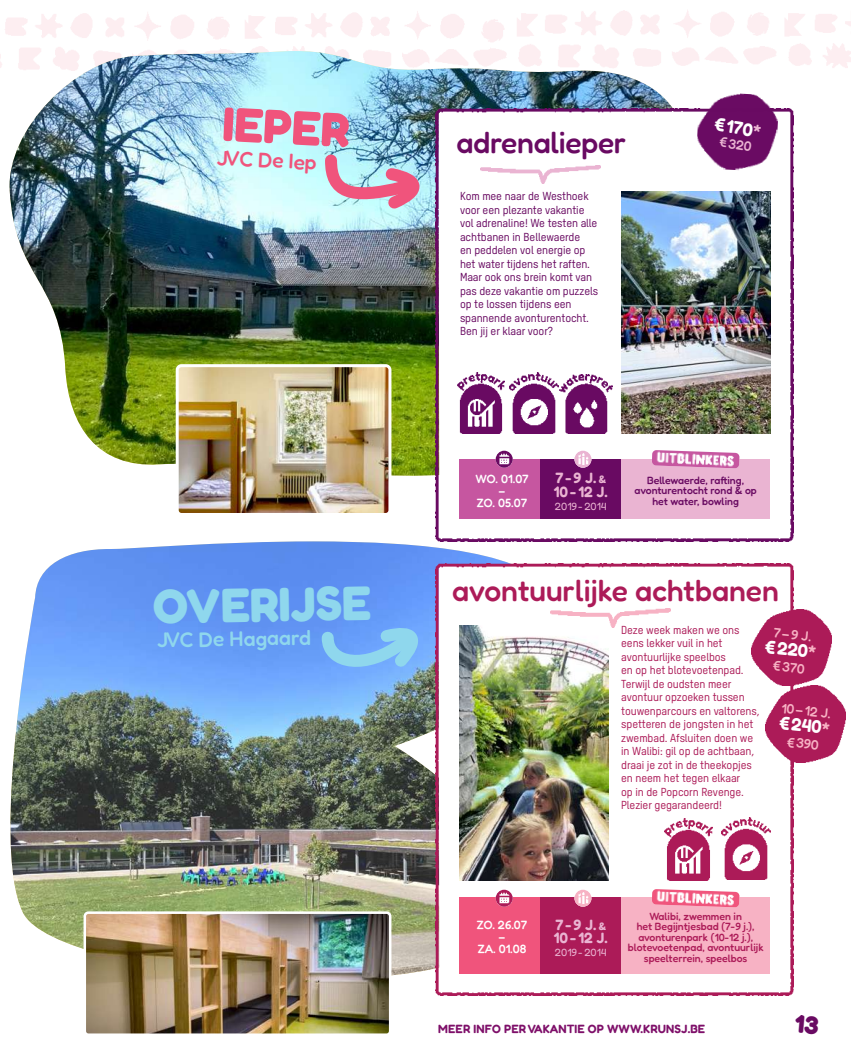
<style>
.page{position:relative;width:851px;height:1063px;background:#fff}
.page>*{position:absolute;margin:0;border:0;box-sizing:border-box;transform-origin:0 0}
.t1{font:300 48px "Fredoka";color:#8fd7ed}
.t2{font:300 48px "Fredoka";color:#f0547c}
.t3{font:300 30px "Fredoka";color:#ac1b58}
.t4{font:300 30px "Fredoka";letter-spacing:-.01em;color:#690a62}
.t5{font:300 21px "Fredoka";color:#8fd7ed}
.t6{font:300 21px "Fredoka";color:#f0547c}
.t7{font:300 18px "Fredoka";color:#fff}
.t8{font:300 15px/13.5px "Fredoka";color:#eab4d2}
.t9{font:300 13.5px "Fredoka";color:#f7b2c4}
.t10{font:300 13.5px "Fredoka";color:#eab4d2}
.t11{font:300 12px/12px "Fredoka";color:#fff;text-align:center}
.t12{font:300 12px "Fredoka";letter-spacing:.01em;color:#7e0f69}
.t13{font:11.25px/13.5px "T Star Pro Medium";letter-spacing:-.01em;color:#ac1b58}
.t14{font:11.25px/13.5px "T Star Pro Medium";letter-spacing:-.01em;color:#690a62}
.t15{font:300 10.5px/10.5px "Fredoka";color:#ac1b58;text-align:center}
.t16{font:300 10.5px/10.5px "Fredoka";color:#690a62;text-align:center}
.t17{font:300 10.5px "Fredoka";color:#eab4d2}
.s1{color:#eab4d2}
.s2{font-size:10.5px}
.s3{color:#f7b2c4}
</style>
<div class="page">
<img style="left:9px;top:51px;width:671px;height:426px">
<img style="left:10px;top:541px;width:549px;height:444px">
<img style="left:436px;top:564px;width:357px;height:432px">
<img style="left:436px;top:109px;width:357px;height:432px">
<svg style="left:315px;top:608px;width:118px;height:73px;background:#73adf4"></svg>
<svg style="left:319px;top:149px;width:102px;height:69px;background:#c0bece"></svg>
<img style="left:180px;top:368px;width:207px;height:144px">
<div style="left:176px;top:364px;width:215px;height:152px;border:3px solid #fff;border-radius:4px"></div>
<img style="left:87px;top:915px;width:300px;height:117px">
<div style="left:83px;top:911px;width:308px;height:125px;border:3px solid #fff;border-radius:4px"></div>
<img style="left:621px;top:191px;width:149px;height:243px">
<img style="left:459px;top:625px;width:149px;height:255px">
<div style="left:459px;top:459px;width:81px;height:60px;background:#c656a0"></div>
<div style="left:540px;top:459px;width:81px;height:60px;background:#690a62"></div>
<div style="left:621px;top:459px;width:149px;height:60px;background:#eab4d2"></div>
<img style="left:495px;top:451px;width:17px;height:17px;border-radius:9px">
<img style="left:651px;top:450px;width:88px;height:18px">
<img style="left:574px;top:451px;width:17px;height:17px;border-radius:9px">
<img style="left:480px;top:165px;width:120px;height:19px">
<img style="left:695px;top:93px;width:84px;height:79px">
<img style="left:509px;top:372px;width:49px;height:62px">
<img style="left:457px;top:372px;width:47px;height:62px">
<img style="left:664px;top:819px;width:48px;height:61px">
<img style="left:559px;top:374px;width:53px;height:60px">
<div style="left:459px;top:897px;width:81px;height:77px;background:#f0547c"></div>
<div style="left:540px;top:897px;width:81px;height:77px;background:#ac1b58"></div>
<div style="left:621px;top:897px;width:149px;height:77px;background:#f7b2c4"></div>
<img style="left:495px;top:890px;width:17px;height:17px;border-radius:9px">
<img style="left:651px;top:889px;width:88px;height:18px">
<img style="left:574px;top:890px;width:17px;height:17px;border-radius:9px">
<img style="left:550px;top:609px;width:120px;height:18px">
<img style="left:751px;top:609px;width:80px;height:77px">
<img style="left:765px;top:686px;width:79px;height:76px">
<img style="left:721px;top:818px;width:49px;height:61px">
<h1 class="t2" style="left:224px;top:95px;width:128px;rotate:3deg">IEPER</h1>
<h3 class="t6" style="left:217px;top:145px;width:102px;rotate:3deg">JVC De Iep</h3>
<h1 class="t1" style="left:153px;top:578px;width:219px;rotate:-1deg">OVERIJSE</h1>
<h3 class="t5" style="left:157px;top:627px;width:155px;rotate:-1deg">JVC De Hagaard</h3>
<h2 class="t4" style="left:456px;top:125px;width:171px">adrenalieper</h2>
<p class="t14" style="left:460px;top:188px;width:140px">Kom mee naar de Westhoek voor een plezante vakantie vol adrenaline! We testen alle achtbanen in Bellewaerde<br>en peddelen vol energie op het water tijdens het raften.<br>Maar ook ons brein komt van pas deze vakantie om puzzels op te lossen tijdens een spannende avonturentocht.<br>Ben jij er klaar voor?</p>
<h3 class="t7" style="left:716px;top:114px;width:49px;rotate:9deg">€170<span class="s1">*</span></h3>
<p class="t10" style="left:720px;top:134px;width:34px;rotate:9deg">€320</p>
<p class="t11" style="left:475px;top:473px;width:55px">WO. 01.07 –<br>ZO. 05.07</p>
<h3 class="t8" style="left:554px;top:471px;width:55px">7-9 J. <span class="s2">&amp;<br></span>10- 12 J.</h3>
<p class="t17" style="left:555px;top:500px;width:53px">2019-2014</p>
<p class="t16" style="left:634px;top:475px;width:124px">Bellewaerde, rafting, avonturentocht rond &amp; op het water, bowling</p>
<h2 class="t3" style="left:452px;top:572px;width:328px">avontuurlijke achtbanen</h2>
<p class="t13" style="left:621px;top:622px;width:140px">Deze week maken we ons eens lekker vuil in het avontuurlijke speelbos<br>en op het blotevoetenpad.<br>Terwijl de oudsten meer avontuur opzoeken tussen touwenparcours en valtorens, spetteren de jongsten in het zwembad. Afsluiten doen we in Walibi: gil op de achtbaan, draai je zot in de theekopjes en neem het tegen elkaar<br>op in de Popcorn Revenge.<br>Plezier gegarandeerd!</p>
<p class="t9" style="left:774px;top:624px;width:39px;rotate:6deg">7–9 J.</p>
<h3 class="t7" style="left:766px;top:636px;width:53px;rotate:6deg">€220<span class="s3">*</span></h3>
<p class="t9" style="left:773px;top:657px;width:33px;rotate:6deg">€370</p>
<p class="t9" style="left:782px;top:700px;width:51px;rotate:6deg">10–12 J.</p>
<h3 class="t7" style="left:780px;top:712px;width:53px;rotate:6deg">€240<span class="s3">*</span></h3>
<p class="t9" style="left:787px;top:734px;width:33px;rotate:6deg">€390</p>
<p class="t11" style="left:476px;top:919px;width:52px">ZO. 26.07 –<br>ZA. 01.08</p>
<h3 class="t8" style="left:554px;top:918px;width:55px">7-9 J. <span class="s2">&amp;<br></span>10- 12 J.</h3>
<p class="t17" style="left:555px;top:946px;width:53px">2019-2014</p>
<p class="t15" style="left:627px;top:911px;width:137px">Walibi, zwemmen in<br>het Begijntjesbad (7-9 j.), avonturenpark (10-12 j.), blotevoetenpad, avontuurlijk speelterrein, speelbos</p>
<p class="t12" style="left:438px;top:1021px;width:268px">MEER INFO PER VAKANTIE OP WWW.KRUNSJ.BE</p>
</div>
